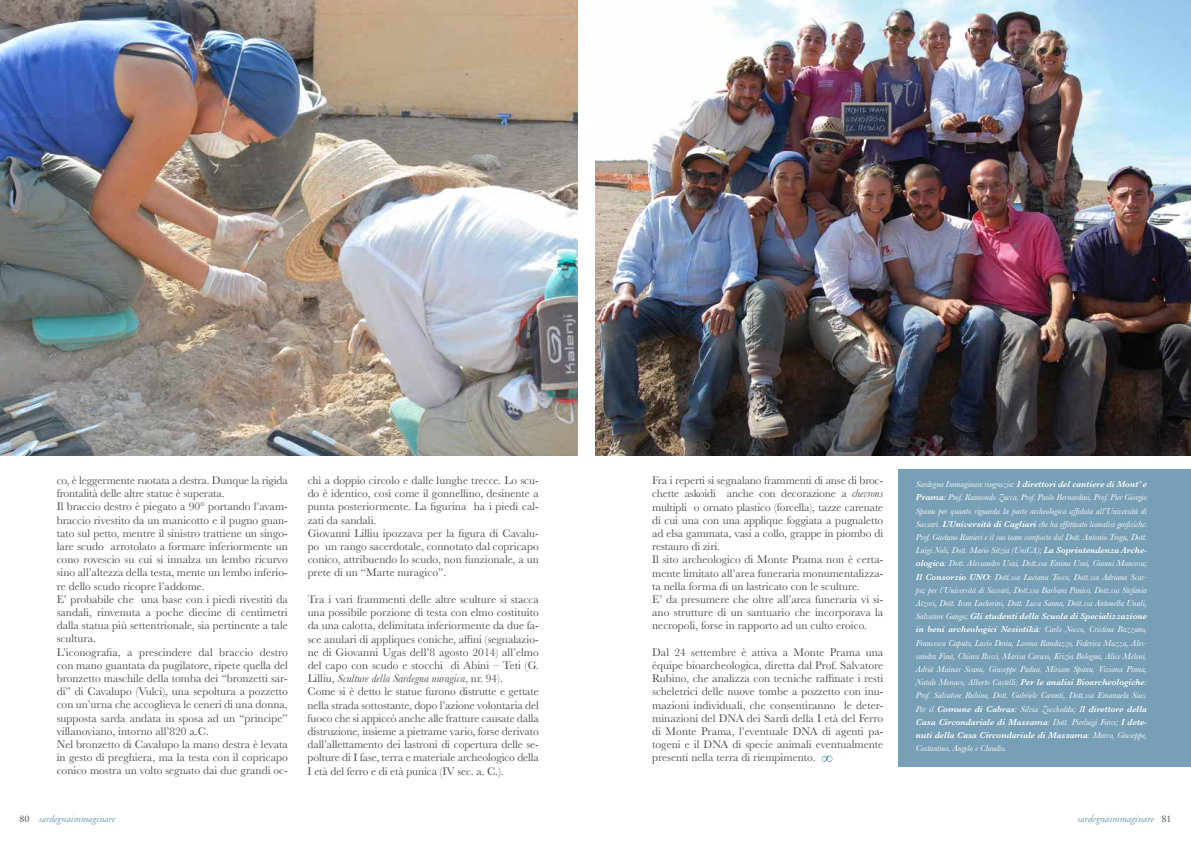
<style>
.page{position:relative;width:1191px;height:842px;background:#fff}
.page>*{position:absolute;margin:0;border:0;box-sizing:border-box;transform-origin:0 0}
.t1{font:11.5px/13.2px "Baskerville";color:#4d4d4f}
.t2{font:italic 10px "Adobe Garamond";color:#6e9ab0}
.t3{font:italic 9px/13.2px "Baskerville";color:#fff;text-align:justify}
.s1{font-style:italic}
.s2{font-weight:600}
.s3{font-style:normal;color:#4d4d4f}
</style>
<div class="page">
<div style="left:898px;top:470px;width:293px;height:297px;background:#779fb5"></div>
<img style="left:0;top:0;width:577px;height:456px">
<img style="left:595px;top:0;width:596px;height:456px">
<svg style="left:821px;top:755px;width:11px;height:7px"></svg>
<p class="t1" style="left:57px;top:474px;width:233px">co, è leggermente ruotata a destra. Dunque la rigida frontalità delle altre statue è superata.<br>Il braccio destro è piegato a 90° portando l’avam&shy;braccio rivestito da un manicotto e il pugno guan&shy;tato sul petto, mentre il sinistro trattiene un singo&shy;lare scudo arrotolato a formare inferiormente un cono rovescio su cui si innalza un lembo ricurvo sino all’altezza della testa, mente un lembo inferio&shy;re dello scudo ricopre l’addome.<br>E’ probabile che una base con i piedi rivestiti da sandali, rinvenuta a poche diecine di centimetri dalla statua più settentrionale, sia pertinente a tale scultura.<br>L’iconografia, a prescindere dal braccio destro con mano guantata da pugilatore, ripete quella del bronzetto maschile della tomba dei “bronzetti sar&shy;di” di Cavalupo (Vulci), una sepoltura a pozzetto con un’urna che accoglieva le ceneri di una donna, supposta sarda andata in sposa ad un “principe” villanoviano, intorno all’820 a.C.<br>Nel bronzetto di Cavalupo la mano destra è levata in gesto di preghiera, ma la testa con il copricapo conico mostra un volto segnato dai due grandi oc-</p>
<p class="t1" style="left:308px;top:474px;width:233px">chi a doppio circolo e dalle lunghe trecce. Lo scu&shy;do è identico, così come il gonnellino, desinente a punta posteriormente. La figurina ha i piedi cal&shy;zati da sandali.<br>Giovanni Lilliu ipozzava per la figura di Cavalu&shy;po un rango sacerdotale, connotato dal copricapo conico, attribuendo lo scudo, non funzionale, a un prete di un “Marte nuragico”.</p>
<p class="t1" style="left:308px;top:593px;width:233px">Tra i vari frammenti delle altre sculture si stacca una possibile porzione di testa con elmo costituito da una calotta, delimitata inferiormente da due fa&shy;sce anulari di appliques coniche, affini (segnalazio&shy;ne di Giovanni Ugas dell’8 agosto 2014) all’elmo del capo con scudo e stocchi di Abini – Teti (G.<br>Lilliu, <span class="s1">Sculture della Sardegna nuragica</span>, nr. 94).<br>Come si è detto le statue furono distrutte e gettate nella strada sottostante, dopo l’azione volontaria del fuoco che si appiccò anche alle fratture causate dalla distruzione, insieme a pietrame vario, forse derivato dall’allettamento dei lastroni di copertura delle se&shy;polture di I fase, terra e materiale archeologico della I età del ferro e di età punica (IV sec. a. C.).</p>
<p class="t1" style="left:652px;top:474px;width:233px">Fra i reperti si segnalano frammenti di anse di broc&shy;chette askoidi anche con decorazione a <span class="s1">chevrons </span>multipli o ornato plastico (forcella), tazze carenate di cui una con una applique foggiata a pugnaletto ad elsa gammata, vasi a collo, grappe in piombo di restauro di ziri.<br>Il sito archeologico di Monte Prama non è certa&shy;mente limitato all’area funeraria monumentalizza&shy;ta nella forma di un lastricato con le sculture.<br>E’ da presumere che oltre all’area funeraria vi si&shy;ano strutture di un santuario che incorporava la necropoli, forse in rapporto ad un culto eroico.</p>
<p class="t1" style="left:652px;top:646px;width:233px;text-align:justify">Dal 24 settembre è attiva a Monte Prama una équipe bioarcheologica, diretta dal Prof. Salvatore Rubino, che analizza con tecniche raffinate i resti scheletrici delle nuove tombe a pozzetto con inu&shy;mazioni individuali, che consentiranno le deter&shy;minazioni del DNA dei Sardi della I età del Ferro di Monte Prama, l’eventuale DNA di agenti pa&shy;togeni e il DNA di specie animali eventualmente presenti nella terra di riempimento.</p>
<p class="t3" style="left:916px;top:478px;width:233px">Sardegna Immaginare ringrazia: <span class="s2">I direttori del cantiere di Mont’ e Prama:</span> Prof. Raimondo Zucca, Prof. Paolo Bernardini, Prof. Pier Giorgio Spanu per quanto riguarda la parte archeologica affidata all’Università di Sassari. <span class="s2">L’Università di Cagliari</span> che ha effettuato leanalisi geofisiche:<br>Prof. Gaetano Ranieri e il suo team composto dal Dott. Antonio Trogu, Dott.<br>Luigi Noli, Dott. Mario Sitzia (UniCA); <span class="s2">La Soprintendenza Arche&shy;ologica</span>: Dott. Alessandro Usai, Dott.ssa Emina Usai, Gianni Mancosu; <span class="s2">Il Consorzio UNO</span>: Dott.ssa Luciana Tocco, Dott.ssa Adriana Scar&shy;pa; per l’Università di Sassari, Dott.ssa Barbara Panico, Dott.ssa Stefania Atzori, Dott. Ivan Lucherini, Dott. Luca Sanna, Dott.ssa Antonella Unali, Salvatore Ganga; <span class="s2">Gli studenti della Scuola di Specializzazione in beni archeologici Nesiotikà</span>: Carlo Nocco, Cristina Bazzano, Francesca Caputo, Lucio Deriu, Lorena Randazzo, Federica Mazza, Ales&shy;sandra Finà, Chiara Rossi, Marisa Caruso, Krizia Bologna, Alice Meloni, Adrià Mainar Scanu, Giuseppe Padua, Miriam Spanu, Viviana Pinna, Natale Monaco, Alberto Castelli; <span class="s2">Per le analisi Bioarcheologiche</span>:<br>Prof. Salvatore Rubino, Dott. Gabriele Carenti, Dott.ssa Emanuela Sias.<br>Per il <span class="s2">Comune di Cabras</span>: Silvia Zoccheddu; I<span class="s2">l direttore della Casa Circondariale di Massama</span>: Dott. Pierluigi Farci; <span class="s2">I dete&shy;nuti della Casa Circondariale di Massama</span>: Marco, Giuseppe, Costantino, Angelo e Claudio.</p>
<p class="t2" style="left:20px;top:813px;width:97px"><span class="s3">80</span> sardegnaimmaginare</p>
<p class="t2" style="left:1077px;top:813px;width:96px">sardegnaimmaginare <span class="s3">81</span></p>
</div>
